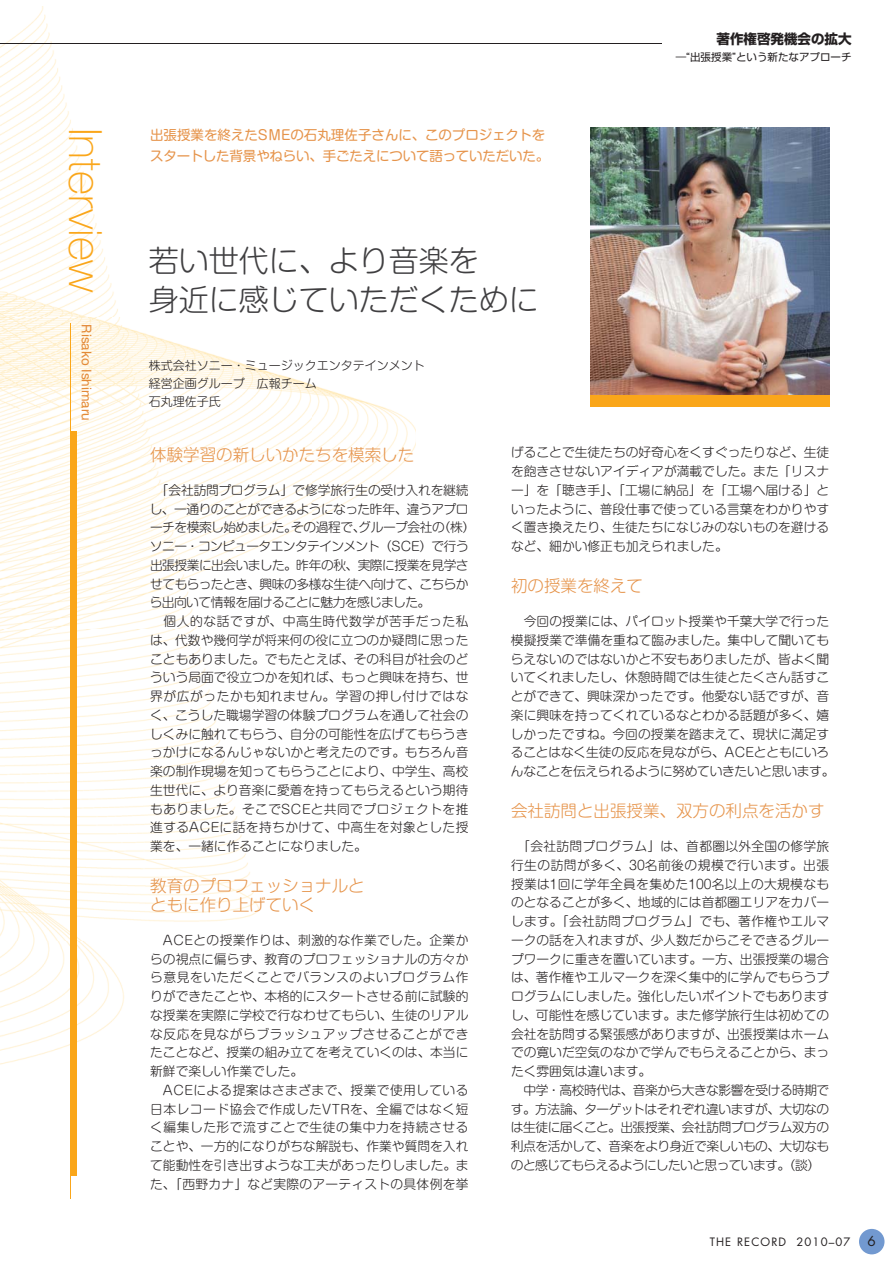
<style>
.page{position:relative;width:893px;height:1263px;background:#fff}
.page>*{position:absolute;margin:0;border:0;box-sizing:border-box;transform-origin:0 0}
.t1{font:100 45.9px "Helvetica Neue";color:#faa61a}
.t2{font:30px/39px "Shin M Go Pro Light 90 pv RKSJ H";color:#403f41}
.t3{font:16.5px/18.8px "Shin M Go Pro Light 90 pv RKSJ H";color:#e6944b}
.t4{font:13.5px/21px "Shin M Go Pro Regular 90 pv RKSJ H";letter-spacing:-.01em;color:#e6944b}
.t5{font:13.5px "Helvetica Neue";color:#e38937}
.t6{font:13.5px "Shin Go Pr 6 Bold 90 pv RKSJ H";color:#231f20}
.t7{font:13.5px "Futura";color:#231f20}
.t8{font:12.75px/18.8px "Shin M Go Pro Light 90 pv RKSJ H";color:#231f20}
.t9{font:12.75px/18.8px "Shin M Go Pro Light 90 pv RKSJ H";letter-spacing:.02em;color:#231f20}
.t10{font:12px/18px "Shin M Go Pro Light 90 pv RKSJ H";color:#231f20}
.t11{font:11.25px "Futura";letter-spacing:.1em;color:#231f20}
.t12{font:10.5px "Shin Go Pr 6 Regular 90 pv RKSJ H";color:#231f20}
</style>
<div class="page">
<img style="left:0;top:6px;width:416px;height:1170px">
<hr style="left:0;top:43px;width:661px;height:1px;background:#231f20">
<div style="left:859px;top:1229px;width:25px;height:25px;background:#7299d0;border-radius:50%"></div>
<hr style="left:70px;top:323px;width:1px;height:876px;background:#faa61a">
<div style="left:590px;top:128px;width:239px;height:279px;background:#faa61a"></div>
<img style="left:590px;top:128px;width:239px;height:267px">
<div style="left:70px;top:432px;width:6px;height:744px;background:#faa61a"></div>
<h1 class="t1" style="left:102px;top:128px;width:167px;rotate:90deg">Interview</h1>
<p class="t5" style="left:92px;top:324px;width:98px;rotate:90deg">Risako Ishimaru</p>
<p class="t4" style="left:150px;top:126px;width:401px">出張授業を終えたSMEの石丸理佐子さんに、このプロジェクトをスタートした背景やねらい、手ごたえについて語っていただいた。</p>
<h2 class="t2" style="left:149px;top:245px;width:392px">若い世代に、より音楽を<br>身近に感じていただくために</h2>
<p class="t10" style="left:149px;top:358px;width:278px">株式会社ソニー・ミュージックエンタテインメント経営企画グループ　広報チーム<br>石丸理佐子氏</p>
<p class="t6" style="left:716px;top:34px;width:137px">著作権啓発機会の拡大</p>
<p class="t12" style="left:676px;top:54px;width:177px">―“出張授業”という新たなアプローチ</p>
<p class="t3" style="left:150px;top:447px;width:266px">体験学習の新しいかたちを模索した</p>
<p class="t8" style="left:150px;top:482px;width:327px;text-indent:6px">「会社訪問プログラム」で修学旅行生の受け入れを継続し、一通りのことができるようになった昨年、違うアプローチを模索し始めました。その過程で、グループ会社の（株）ソニー・コンピュータエンタテインメント（SCE）で行う出張授業に出会いました。昨年の秋、実際に授業を見学させてもらったとき、興味の多様な生徒へ向けて、こちらから出向いて情報を届けることに魅力を感じました。<br>　個人的な話ですが、中高生時代数学が苦手だった私は、代数や幾何学が将来何の役に立つのか疑問に思ったこともありました。でもたとえば、その科目が社会のどういう局面で役立つかを知れば、もっと興味を持ち、世界が広がったかも知れません。学習の押し付けではなく、こうした職場学習の体験プログラムを通して社会のしくみに触れてもらう、自分の可能性を広げてもらうきっかけになるんじゃないかと考えたのです。もちろん音楽の制作現場を知ってもらうことにより、中学生、高校生世代に、より音楽に愛着を持ってもらえるという期待もありました。そこでSCEと共同でプロジェクトを推進するACEに話を持ちかけて、中高生を対象とした授業を、一緒に作ることになりました。</p>
<p class="t3" style="left:150px;top:879px;width:216px">教育のプロフェッショナルとともに作り上げていく</p>
<p class="t9" style="left:150px;top:932px;width:320px">　ACEとの授業作りは、刺激的な作業でした。企業からの視点に偏らず、教育のプロフェッショナルの方々から意見をいただくことでバランスのよいプログラム作りができたことや、本格的にスタートさせる前に試験的な授業を実際に学校で行なわせてもらい、生徒のリアルな反応を見ながらブラッシュアップさせることができたことなど、授業の組み立てを考えていくのは、本当に新鮮で楽しい作業でした。<br>　ACEによる提案はさまざまで、授業で使用している日本レコード協会で作成したVTRを、全編ではなく短く編集した形で流すことで生徒の集中力を持続させることや、一方的になりがちな解説も、作業や質問を入れて能動性を引き出すような工夫があったりしました。また、「西野カナ」など実際のアーティストの具体例を挙</p>
<p class="t8" style="left:511px;top:445px;width:320px;text-align:justify">げることで生徒たちの好奇心をくすぐったりなど、生徒を飽きさせないアイディアが満載でした。また「リスナー」を「聴き手」、「工場に納品」を「工場へ届ける」といったように、普段仕事で使っている言葉をわかりやすく置き換えたり、生徒たちになじみのないものを避けるなど、細かい修正も加えられました。</p>
<p class="t3" style="left:511px;top:579px;width:133px">初の授業を終えて</p>
<p class="t8" style="left:511px;top:614px;width:325px">　今回の授業には、パイロット授業や千葉大学で行った模擬授業で準備を重ねて臨みました。集中して聞いてもらえないのではないかと不安もありましたが、皆よく聞いてくれましたし、休憩時間では生徒とたくさん話すことができて、興味深かったです。他愛ない話ですが、音楽に興味を持ってくれているなとわかる話題が多く、嬉しかったですね。今回の授業を踏まえて、現状に満足することはなく生徒の反応を見ながら、ACEとともにいろんなことを伝えられるように努めていきたいと思います。</p>
<p class="t3" style="left:511px;top:804px;width:315px">会社訪問と出張授業、双方の利点を活かす</p>
<p class="t8" style="left:511px;top:839px;width:320px;text-indent:7px">「会社訪問プログラム」は、首都圏以外全国の修学旅行生の訪問が多く、30名前後の規模で行います。出張授業は1回に学年全員を集めた100名以上の大規模なものとなることが多く、地域的には首都圏エリアをカバーします。「会社訪問プログラム」でも、著作権やエルマークの話を入れますが、少人数だからこそできるグループワークに重きを置いています。一方、出張授業の場合は、著作権やエルマークを深く集中的に学んでもらうプログラムにしました。強化したいポイントでもありますし、可能性を感じています。また修学旅行生は初めての会社を訪問する緊張感がありますが、出張授業はホームでの寛いだ空気のなかで学んでもらえることから、まったく雰囲気は違います。<br>　中学・高校時代は、音楽から大きな影響を受ける時期です。方法論、ターゲットはそれぞれ違いますが、大切なのは生徒に届くこと。出張授業、会社訪問プログラム双方の利点を活かして、音楽をより身近で楽しいもの、大切なものと感じてもらえるようにしたいと思っています。（談）</p>
<p class="t11" style="left:710px;top:1237px;width:142px">THE RECORD 2010–07</p>
<p class="t7" style="left:867px;top:1235px;width:10px">6</p>
</div>
